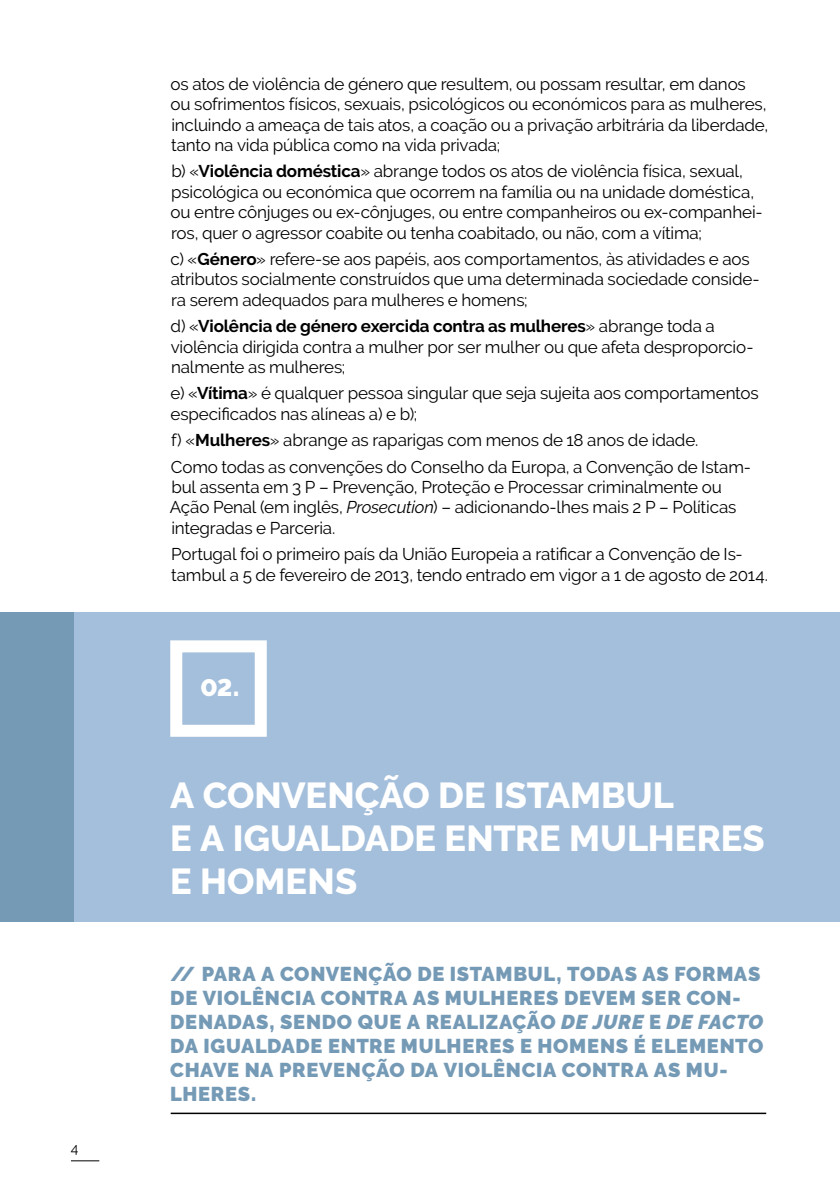
<style>
.page{position:relative;width:840px;height:1191px;background:#fff}
.page>*{position:absolute;margin:0;border:0;box-sizing:border-box;transform-origin:0 0}
.t1{font:800 36px "Raleway";letter-spacing:-.005em;color:#fff}
.t2{font:900 24px "Raleway";color:#fff}
.t3{font:900 20px/24px "Raleway";letter-spacing:.03em;color:#759ab6}
.t4{font:italic 900 20px "Raleway";letter-spacing:.035em;color:#759ab6}
.t5{font:17px/20.4px "Raleway";letter-spacing:-.01em;color:#000}
.t6{font:14px "Raleway";color:#000}
.s1{font-weight:700}
.s2{font-style:italic}
.s3{font-style:normal}
</style>
<div class="page">
<svg style="left:71px;top:1160px;width:28px;height:1px"></svg>
<div style="left:0;top:612px;width:839px;height:309px;background:#a4bfdc"></div>
<div style="left:0;top:612px;width:74px;height:309px;background:#759ab6"></div>
<div style="left:170px;top:640px;width:96px;height:97px;border:12px solid #fff"></div>
<hr style="left:171px;top:1112px;width:594px;height:2px;background:#000">
<p class="t6" style="left:71px;top:1140px;width:9px">4</p>
<p class="t5" style="left:170px;top:73px;width:599px">os atos de violência de género que resultem, ou possam resultar, em danos ou sofrimentos físicos, sexuais, psicológicos ou económicos para as mulheres, incluindo a ameaça de tais atos, a coação ou a privação arbitrária da liberdade, tanto na vida pública como na vida privada;</p>
<p class="t5" style="left:170px;top:161px;width:593px">b) «<span class="s1">Violência doméstica</span>» abrange todos os atos de violência física, sexual, psicológica ou económica que ocorrem na família ou na unidade doméstica, ou entre cônjuges ou ex-cônjuges, ou entre companheiros ou ex-companhei&shy;ros, quer o agressor coabite ou tenha coabitado, ou não, com a vítima;</p>
<p class="t5" style="left:170px;top:249px;width:590px">c) «<span class="s1">Género</span>» refere-se aos papéis, aos comportamentos, às atividades e aos atributos socialmente construídos que uma determinada sociedade conside&shy;ra serem adequados para mulheres e homens;</p>
<p class="t5" style="left:170px;top:316px;width:584px">d) «<span class="s1">Violência de género exercida contra as mulheres</span>» abrange toda a violência dirigida contra a mulher por ser mulher ou que afeta desproporcio&shy;nalmente as mulheres;</p>
<p class="t5" style="left:170px;top:383px;width:589px">e) «<span class="s1">Vítima</span>» é qualquer pessoa singular que seja sujeita aos comportamentos especificados nas alíneas a) e b);</p>
<p class="t5" style="left:171px;top:427px;width:581px;line-height:26.4px">f) «<span class="s1">Mulheres</span>» abrange as raparigas com menos de 18 anos de idade.<br>Como todas as convenções do Conselho da Europa, a Convenção de Istam-</p>
<p class="t5" style="left:170px;top:477px;width:567px">bul assenta em 3 P – Prevenção, Proteção e Processar criminalmente ou<br>Ação Penal (em inglês, <span class="s2">Prosecution</span>) – adicionando-lhes mais 2 P – Políticas integradas e Parceria.</p>
<p class="t5" style="left:171px;top:544px;width:598px">Portugal foi o primeiro país da União Europeia a ratificar a Convenção de Is&shy;tambul a 5 de fevereiro de 2013, tendo entrado em vigor a 1 de agosto de 2014.</p>
<h2 class="t2" style="left:200px;top:673px;width:40px">02.</h2>
<h1 class="t1" style="left:170px;top:774px;width:83px">A CONVEN</h1>
<h1 class="t1" style="left:355px;top:774px;width:163px">ÇÃO DE ISTAMBUL</h1>
<h1 class="t1" style="left:170px;top:817px;width:124px">E AIGUAL</h1>
<h1 class="t1" style="left:340px;top:817px;width:128px">DADE ENTRE</h1>
<h1 class="t1" style="left:569px;top:817px;width:25px">MULHERES</h1>
<h1 class="t1" style="left:170px;top:860px;width:57px">E HOMENS</h1>
<p class="t3" style="left:170px;top:962px;width:591px">// PARA A CO NVENÇÃO DE ISTAMBUL, TODAS AS FORMAS<br>DE VIOLÊNCIA</p>
<p class="t3" style="left:321px;top:986px;width:16px">CONTRA</p>
<p class="t3" style="left:413px;top:986px;width:48px">AS MUL</p>
<p class="t3" style="left:490px;top:986px;width:30px">HERES</p>
<p class="t3" style="left:563px;top:986px;width:92px">DEVEM SER</p>
<p class="t3" style="left:686px;top:986px;width:16px">CON</p>
<p class="t3" style="left:732px;top:986px;width:10px">-</p>
<p class="t3" style="left:170px;top:1010px;width:30px">DENA</p>
<p class="t3" style="left:227px;top:1010px;width:67px">DAS , SEN</p>
<p class="t3" style="left:322px;top:1010px;width:117px">DO QUE A REALI</p>
<p class="t4" style="left:485px;top:1010px;width:279px"><span class="s3">ZAÇÃO</span> DE JURE <span class="s3">E</span> DE FACTO</p>
<p class="t3" style="left:170px;top:1034px;width:71px">DA IGUAL</p>
<p class="t3" style="left:267px;top:1034px;width:75px">DADE ENTRE</p>
<p class="t3" style="left:400px;top:1034px;width:16px">MUL</p>
<p class="t3" style="left:446px;top:1034px;width:30px">HERES</p>
<p class="t3" style="left:519px;top:1034px;width:49px">E HOMENS</p>
<p class="t3" style="left:633px;top:1034px;width:33px">É ELEMENTO</p>
<p class="t3" style="left:170px;top:1058px;width:349px">CHAVE NA PREVEN ÇÃO DA VIOLÊNCIA</p>
<p class="t3" style="left:561px;top:1058px;width:16px">CONTRA</p>
<p class="t3" style="left:653px;top:1058px;width:75px">ASMU-</p>
<p class="t3" style="left:170px;top:1082px;width:87px">LHERES.</p>
</div>
